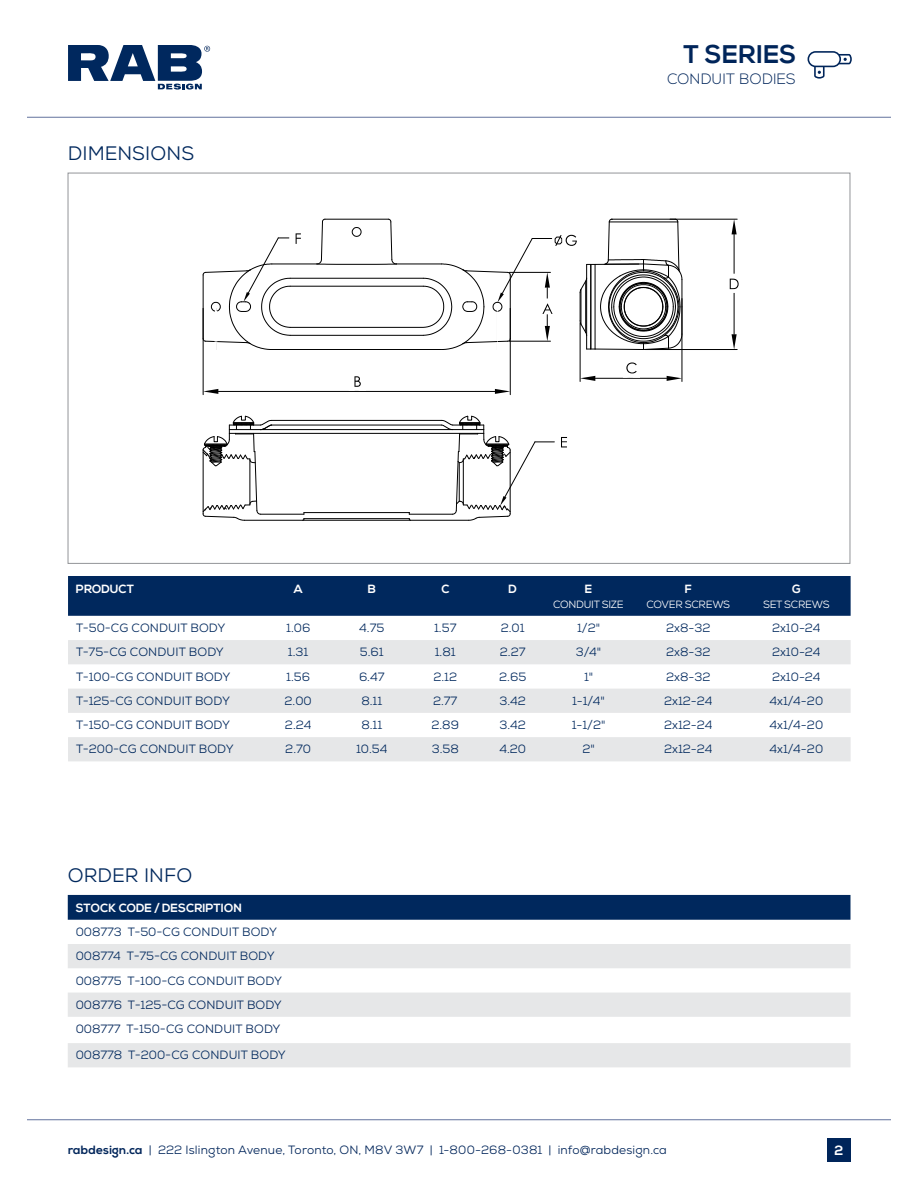
<style>
.page{position:relative;width:918px;height:1188px;background:#fff}
.page>*{position:absolute;margin:0;border:0;box-sizing:border-box;transform-origin:0 0}
.t1{font:700 25.5px "Nexa";letter-spacing:.02em;color:#00255a}
.t2{font:19.5px "Nexa";letter-spacing:.005em;color:#00285d}
.t3{font:300 15px "Nexa";letter-spacing:.025em;color:#00255a}
.t4{font:700 13.5px "Nexa";color:#fff}
.t5{font:12px/24.3px "Nexa";color:#00285d}
.t6{font:12px/24.3px "Nexa";letter-spacing:.01em;color:#00255a}
.t7{font:700 11.85px "Nexa";color:#fff}
.t8{font:10.5px "Nexa";letter-spacing:-.025em;color:#fff}
.s1{font-weight:700}
</style>
<div class="page">
<svg style="left:68px;top:45px;width:142px;height:45px"></svg>
<div style="left:827px;top:1138px;width:23px;height:23px;background:#00255a"></div>
<hr style="left:27px;top:1119px;width:864px;height:1px;background:#63739d">
<hr style="left:27px;top:117px;width:864px;height:1px;background:#63739d">
<div style="left:68px;top:576px;width:783px;height:40px;background:#00285d"></div>
<svg style="left:68px;top:640px;width:783px;height:121px;fill:#e6e7e8"></svg>
<div style="left:68px;top:895px;width:782px;height:25px;background:#00285d"></div>
<svg style="left:68px;top:944px;width:782px;height:123px;fill:#e6e7e8"></svg>
<svg style="left:808px;top:51px;width:44px;height:28px"></svg>
<hr style="left:203px;top:308px;width:1px;height:87px;background:#000">
<hr style="left:510px;top:308px;width:1px;height:87px;background:#000">
<hr style="left:645px;top:349px;width:92px;height:1px;background:#000">
<hr style="left:670px;top:219px;width:67px;height:1px;background:#000">
<hr style="left:734px;top:234px;width:1px;height:100px;background:#000">
<svg style="left:732px;top:334px;width:5px;height:15px"></svg>
<svg style="left:732px;top:219px;width:5px;height:15px"></svg>
<svg style="left:203px;top:416px;width:351px;height:105px"></svg>
<div style="left:721px;top:274px;width:26px;height:18px;background:#fff"></div>
<svg style="left:729px;top:279px;width:10px;height:10px"></svg>
<svg style="left:561px;top:437px;width:7px;height:11px"></svg>
<svg style="left:203px;top:219px;width:480px;height:175px"></svg>
<h2 class="t2" style="left:68px;top:141px;width:128px">DIMENSIONS</h2>
<h1 class="t1" style="left:684px;top:40px;width:114px">T SERIES</h1>
<p class="t3" style="left:667px;top:71px;width:130px">CONDUIT BODIES</p>
<p class="t7" style="left:76px;top:582px;width:60px">PRODUCT</p>
<p class="t7" style="left:294px;top:582px;width:10px">A</p>
<p class="t7" style="left:368px;top:582px;width:10px">B</p>
<p class="t7" style="left:441px;top:582px;width:9px">C</p>
<p class="t7" style="left:509px;top:582px;width:10px">D</p>
<p class="t7" style="left:585px;top:582px;width:9px">E</p>
<p class="t8" style="left:553px;top:598px;width:72px">CONDUIT SIZE</p>
<p class="t7" style="left:685px;top:582px;width:9px">F</p>
<p class="t8" style="left:646px;top:598px;width:85px">COVER SCREWS</p>
<p class="t7" style="left:792px;top:582px;width:10px">G</p>
<p class="t8" style="left:763px;top:598px;width:68px">SET SCREWS</p>
<p class="t5" style="left:76px;top:616px;width:151px">T-50-CG CONDUIT BODY</p>
<p class="t5" style="left:286px;top:616px;width:26px">1.06</p>
<p class="t5" style="left:359px;top:616px;width:27px">4.75</p>
<p class="t5" style="left:434px;top:616px;width:24px">1.57</p>
<p class="t5" style="left:501px;top:616px;width:25px">2.01</p>
<p class="t5" style="left:577px;top:616px;width:25px">1/2"</p>
<p class="t5" style="left:666px;top:616px;width:46px">2x8-32</p>
<p class="t5" style="left:772px;top:616px;width:50px">2x10-24</p>
<p class="t5" style="left:76px;top:640px;width:149px">T-75-CG CONDUIT BODY</p>
<p class="t5" style="left:288px;top:640px;width:22px">1.31</p>
<p class="t5" style="left:360px;top:640px;width:25px">5.61</p>
<p class="t5" style="left:435px;top:640px;width:22px">1.81</p>
<p class="t5" style="left:500px;top:640px;width:27px">2.27</p>
<p class="t5" style="left:576px;top:640px;width:27px">3/4"</p>
<p class="t5" style="left:666px;top:640px;width:46px">2x8-32</p>
<p class="t5" style="left:772px;top:640px;width:50px">2x10-24</p>
<p class="t5" style="left:76px;top:664px;width:156px">T-100-CG CONDUIT BODY</p>
<p class="t5" style="left:286px;top:664px;width:25px">1.56</p>
<p class="t5" style="left:359px;top:664px;width:27px">6.47</p>
<p class="t5" style="left:433px;top:664px;width:25px">2.12</p>
<p class="t5" style="left:499px;top:664px;width:29px">2.65</p>
<p class="t5" style="left:584px;top:664px;width:11px">1"</p>
<p class="t5" style="left:666px;top:664px;width:46px">2x8-32</p>
<p class="t5" style="left:772px;top:664px;width:50px">2x10-24</p>
<p class="t5" style="left:76px;top:689px;width:155px">T-125-CG CONDUIT BODY</p>
<p class="t5" style="left:285px;top:689px;width:29px">2.00</p>
<p class="t5" style="left:361px;top:689px;width:22px">8.11</p>
<p class="t5" style="left:433px;top:689px;width:26px">2.77</p>
<p class="t5" style="left:499px;top:689px;width:28px">3.42</p>
<p class="t5" style="left:572px;top:689px;width:34px">1-1/4"</p>
<p class="t5" style="left:664px;top:689px;width:50px">2x12-24</p>
<p class="t5" style="left:769px;top:689px;width:55px">4x1/4-20</p>
<p class="t5" style="left:76px;top:713px;width:156px">T-150-CG CONDUIT BODY</p>
<p class="t5" style="left:285px;top:713px;width:28px">2.24</p>
<p class="t5" style="left:361px;top:713px;width:22px">8.11</p>
<p class="t5" style="left:431px;top:713px;width:29px">2.89</p>
<p class="t5" style="left:499px;top:713px;width:28px">3.42</p>
<p class="t5" style="left:572px;top:713px;width:35px">1-1/2"</p>
<p class="t5" style="left:664px;top:713px;width:50px">2x12-24</p>
<p class="t5" style="left:769px;top:713px;width:55px">4x1/4-20</p>
<p class="t5" style="left:76px;top:737px;width:159px">T-200-CG CONDUIT BODY</p>
<p class="t5" style="left:285px;top:737px;width:27px">2.70</p>
<p class="t5" style="left:356px;top:737px;width:33px">10.54</p>
<p class="t5" style="left:432px;top:737px;width:29px">3.58</p>
<p class="t5" style="left:499px;top:737px;width:28px">4.20</p>
<p class="t5" style="left:582px;top:737px;width:14px">2"</p>
<p class="t5" style="left:664px;top:737px;width:50px">2x12-24</p>
<p class="t5" style="left:769px;top:737px;width:55px">4x1/4-20</p>
<h2 class="t2" style="left:68px;top:862px;width:126px">ORDER INFO</h2>
<p class="t7" style="left:76px;top:901px;width:168px">STOCK CODE / DESCRIPTION</p>
<p class="t5" style="left:76px;top:920px;width:208px">008773 T-50-CG CONDUIT BODY<br>008774 T-75-CG CONDUIT BODY<br>008775 T-100-CG CONDUIT BODY</p>
<p class="t6" style="left:76px;top:993px;width:208px">008776 T-125-CG CONDUIT BODY<br>008777 T-150-CG CONDUIT BODY</p>
<p class="t5" style="left:76px;top:1043px;width:212px">008778 T-200-CG CONDUIT BODY</p>
<p class="t6" style="left:68px;top:1137px;width:600px"><span class="s1">rabdesign.ca</span> | 222 Islington Avenue, Toronto, ON, M8V 3W7 | 1-800-268-0381 | info@rabdesign.ca</p>
<p class="t4" style="left:834px;top:1142px;width:10px">2</p>
</div>
